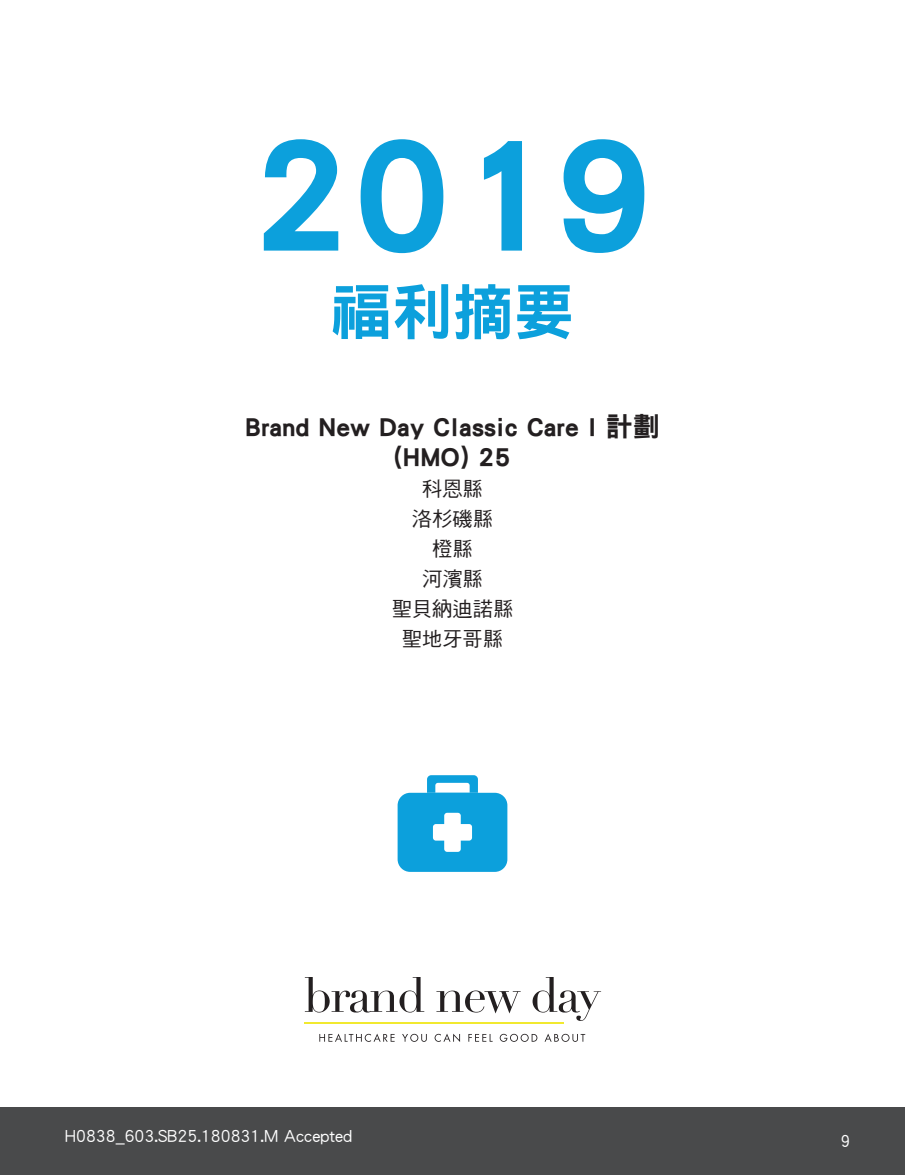
<style>
.page{position:relative;width:905px;height:1175px;background:#fff}
.page>*{position:absolute;margin:0;border:0;box-sizing:border-box;transform-origin:0 0}
.t1{font:165.45px "DF Hei Std W9";color:#0ca0dc}
.t2{font:60.9px "DF Hei Std W9";color:#0ca0dc}
.t3{font:27px "DF Hei Std W9";color:#231f20}
.t4{font:20.25px "DF Hei Std W5";color:#231f20}
.t5{font:18px "DF Hei Std W5";color:#fff}
</style>
<div class="page">
<div style="left:0;top:1107px;width:904px;height:67px;background:#494a4b"></div>
<svg style="left:397px;top:775px;width:110px;height:97px"></svg>
<svg style="left:305px;top:977px;width:119px;height:35px"></svg>
<svg style="left:436px;top:990px;width:84px;height:23px"></svg>
<svg style="left:532px;top:977px;width:69px;height:43px"></svg>
<hr style="left:304px;top:1022px;width:260px;height:1px;background:#f1e92f">
<svg style="left:319px;top:1033px;width:75px;height:8px"></svg>
<svg style="left:402px;top:1033px;width:25px;height:8px"></svg>
<svg style="left:434px;top:1033px;width:26px;height:9px"></svg>
<svg style="left:468px;top:1034px;width:24px;height:7px"></svg>
<svg style="left:499px;top:1033px;width:38px;height:8px"></svg>
<svg style="left:545px;top:1033px;width:40px;height:8px"></svg>
<p class="t1" style="left:250px;top:101px;width:405px">2019</p>
<p class="t2" style="left:330px;top:279px;width:245px">福利摘要</p>
<p class="t3" style="left:245px;top:412px;width:416px">Brand New Day Classic Care I 計劃</p>
<p class="t3" style="left:394px;top:442px;width:118px">(HMO) 25</p>
<p class="t4" style="left:422px;top:478px;width:62px">科恩縣</p>
<p class="t4" style="left:412px;top:508px;width:82px">洛杉磯縣</p>
<p class="t4" style="left:432px;top:538px;width:42px">橙縣</p>
<p class="t4" style="left:422px;top:568px;width:62px">河濱縣</p>
<p class="t4" style="left:392px;top:598px;width:123px">聖貝納迪諾縣</p>
<p class="t4" style="left:402px;top:628px;width:103px">聖地牙哥縣</p>
<p class="t5" style="left:65px;top:1126px;width:289px">H0838_603.SB25.180831.M Accepted</p>
<p class="t5" style="left:840px;top:1130px;width:11px">9</p>
</div>
